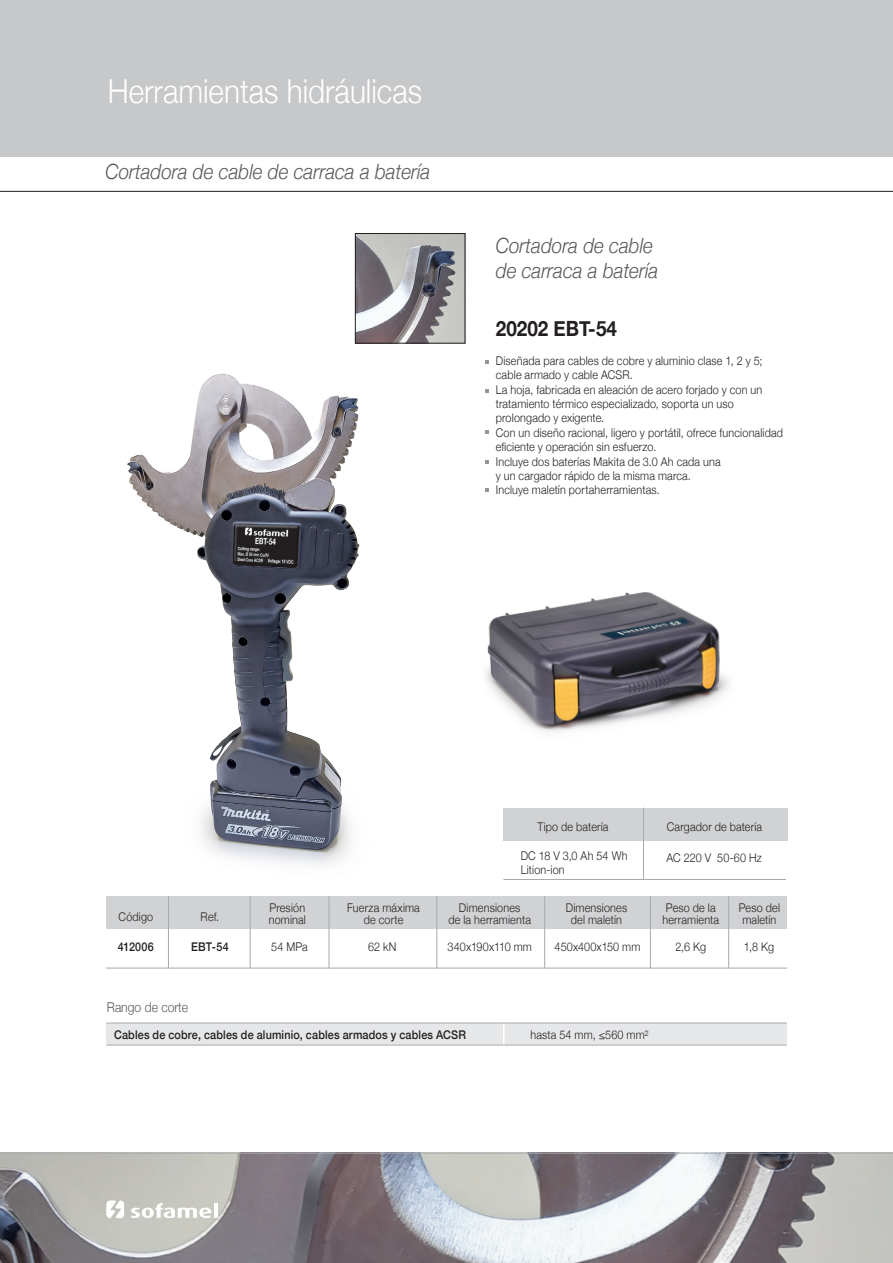
<style>
.page{position:relative;width:893px;height:1263px;background:#fff}
.page>*{position:absolute;margin:0;border:0;box-sizing:border-box;transform-origin:0 0}
.t1{font:300 33px "Helvetica Neue";color:#fff;scale:.9 1}
.t2{font:italic 300 21px "Helvetica Neue";color:#57585a;scale:.9 1}
.t3{font:700 21px "Helvetica Neue";color:#231f20;scale:.9 1}
.t4{font:300 13.5px "Helvetica Neue";color:#57585a;scale:.9 1}
.t5{font:300 12px/14.4px "Helvetica Neue";letter-spacing:.015em;color:#231f20;scale:.9 1}
.t6{font:500 12px "Helvetica Neue";letter-spacing:.015em;color:#231f20;scale:.9 1}
</style>
<div class="page">
<img style="left:0;top:1154px;width:893px;height:109px">
<svg style="left:131px;top:1203px;width:80px;height:15px"></svg>
<hr style="left:214px;top:1203px;width:4px;height:15px;background:#fff">
<svg style="left:106px;top:1200px;width:18px;height:18px"></svg>
<div style="left:0;top:0;width:893px;height:157px;background:#c7c8ca"></div>
<hr style="left:0;top:191px;width:893px;height:1px;background:#231f20">
<hr style="left:503px;top:879px;width:283px;height:1px;background:#a8a9ad">
<div style="left:503px;top:808px;width:284px;height:33px;background:#d1d2d4"></div>
<hr style="left:643px;top:808px;width:1px;height:72px;background:#a8a9ad">
<svg style="left:485px;top:360px;width:4px;height:4px"></svg>
<svg style="left:485px;top:389px;width:4px;height:4px"></svg>
<svg style="left:485px;top:488px;width:4px;height:4px"></svg>
<svg style="left:485px;top:460px;width:4px;height:4px"></svg>
<svg style="left:485px;top:430px;width:4px;height:4px"></svg>
<hr style="left:106px;top:968px;width:681px;height:1px;background:#a8a9ad">
<div style="left:106px;top:896px;width:680px;height:33px;background:#d1d2d4"></div>
<hr style="left:168px;top:896px;width:1px;height:72px;background:#a8a9ad">
<hr style="left:250px;top:896px;width:1px;height:72px;background:#a8a9ad">
<hr style="left:329px;top:896px;width:1px;height:72px;background:#a8a9ad">
<hr style="left:436px;top:896px;width:1px;height:72px;background:#a8a9ad">
<hr style="left:650px;top:896px;width:1px;height:72px;background:#a8a9ad">
<hr style="left:728px;top:896px;width:1px;height:72px;background:#a8a9ad">
<hr style="left:544px;top:896px;width:1px;height:72px;background:#a8a9ad">
<img style="left:127px;top:373px;width:233px;height:492px">
<img style="left:357px;top:235px;width:106px;height:106px">
<div style="left:355px;top:233px;width:110px;height:110px;border:1px solid #231f20"></div>
<hr style="left:0;top:1153px;width:893px;height:1px;background:#a8a9ad">
<div style="left:106px;top:1023px;width:681px;height:22px;background:#e6e7e9"></div>
<svg style="left:503px;top:1024px;width:1px;height:20px"></svg>
<hr style="left:106px;top:1023px;width:681px;height:1px;background:#a8a9ad">
<hr style="left:106px;top:1045px;width:681px;height:1px;background:#a8a9ad">
<img style="left:486px;top:592px;width:243px;height:140px">
<p class="t1" style="left:108px;top:64px;width:351px">Herramientas hidráulicas</p>
<p class="t2" style="left:105px;top:155px;width:363px">Cortadora de cable de carraca a batería</p>
<p class="t2" style="left:496px;top:229px;width:176px">Cortadora de cable</p>
<p class="t2" style="left:496px;top:254px;width:182px">de carraca a batería</p>
<p class="t3" style="left:496px;top:312px;width:136px">20202 EBT-54</p>
<p class="t5" style="left:496px;top:352px;width:298px">Diseñada para cables de cobre y aluminio clase 1, 2 y 5; cable armado y cable ACSR.</p>
<p class="t5" style="left:496px;top:381px;width:298px">La hoja, fabricada en aleación de acero forjado y con un</p>
<p class="t5" style="left:496px;top:396px;width:266px">tratamiento térmico especializado, soporta un uso prolongado y exigente.</p>
<p class="t5" style="left:496px;top:424px;width:321px">Con un diseño racional, ligero y portátil, ofrece funcionalidad eficiente y operación sin esfuerzo.</p>
<p class="t5" style="left:496px;top:453px;width:251px">Incluye dos baterías Makita de 3.0 Ah cada una</p>
<p class="t5" style="left:496px;top:468px;width:218px">y un cargador rápido de la misma marca.</p>
<p class="t5" style="left:496px;top:482px;width:184px">Incluye maletín portaherramientas.</p>
<p class="t5" style="left:537px;top:819px;width:81px">Tipo de batería</p>
<p class="t5" style="left:667px;top:819px;width:107px">Cargador de batería</p>
<p class="t5" style="left:521px;top:847px;width:120px">DC 18 V 3,0 Ah 54 Wh<br>Lition-ion</p>
<p class="t5" style="left:666px;top:849px;width:107px">AC 220 V 50-60 Hz</p>
<p class="t5" style="left:269px;top:899px;width:41px">Presión</p>
<p class="t5" style="left:269px;top:912px;width:43px">nominal</p>
<p class="t5" style="left:347px;top:899px;width:82px">Fuerza máxima</p>
<p class="t5" style="left:364px;top:912px;width:46px">de corte</p>
<p class="t5" style="left:459px;top:899px;width:70px">Dimensiones</p>
<p class="t5" style="left:448px;top:912px;width:93px">de la herramienta</p>
<p class="t5" style="left:566px;top:899px;width:70px">Dimensiones</p>
<p class="t5" style="left:571px;top:912px;width:58px">del maletín</p>
<p class="t5" style="left:662px;top:900px;width:65px;line-height:12.8px">Peso de la herramienta</p>
<p class="t5" style="left:739px;top:900px;width:47px;line-height:12.8px">Peso del maletín</p>
<p class="t5" style="left:119px;top:908px;width:40px">Código</p>
<p class="t6" style="left:118px;top:937px;width:42px">412006</p>
<p class="t6" style="left:191px;top:937px;width:43px">EBT-54</p>
<p class="t5" style="left:271px;top:938px;width:42px">54 MPa</p>
<p class="t5" style="left:368px;top:938px;width:33px">62 kN</p>
<p class="t5" style="left:448px;top:938px;width:95px">340x190x110 mm</p>
<p class="t5" style="left:555px;top:938px;width:97px">450x400x150 mm</p>
<p class="t5" style="left:675px;top:938px;width:35px">2,6 Kg</p>
<p class="t5" style="left:744px;top:938px;width:35px">1,8 Kg</p>
<p class="t5" style="left:201px;top:908px;width:22px">Ref.</p>
<p class="t4" style="left:107px;top:996px;width:92px">Rango de corte</p>
<p class="t6" style="left:114px;top:1025px;width:393px">Cables de cobre, cables de aluminio, cables armados y cables ACSR</p>
<p class="t5" style="left:530px;top:1026px;width:133px">hasta 54 mm, ≤560 mm²</p>
</div>
